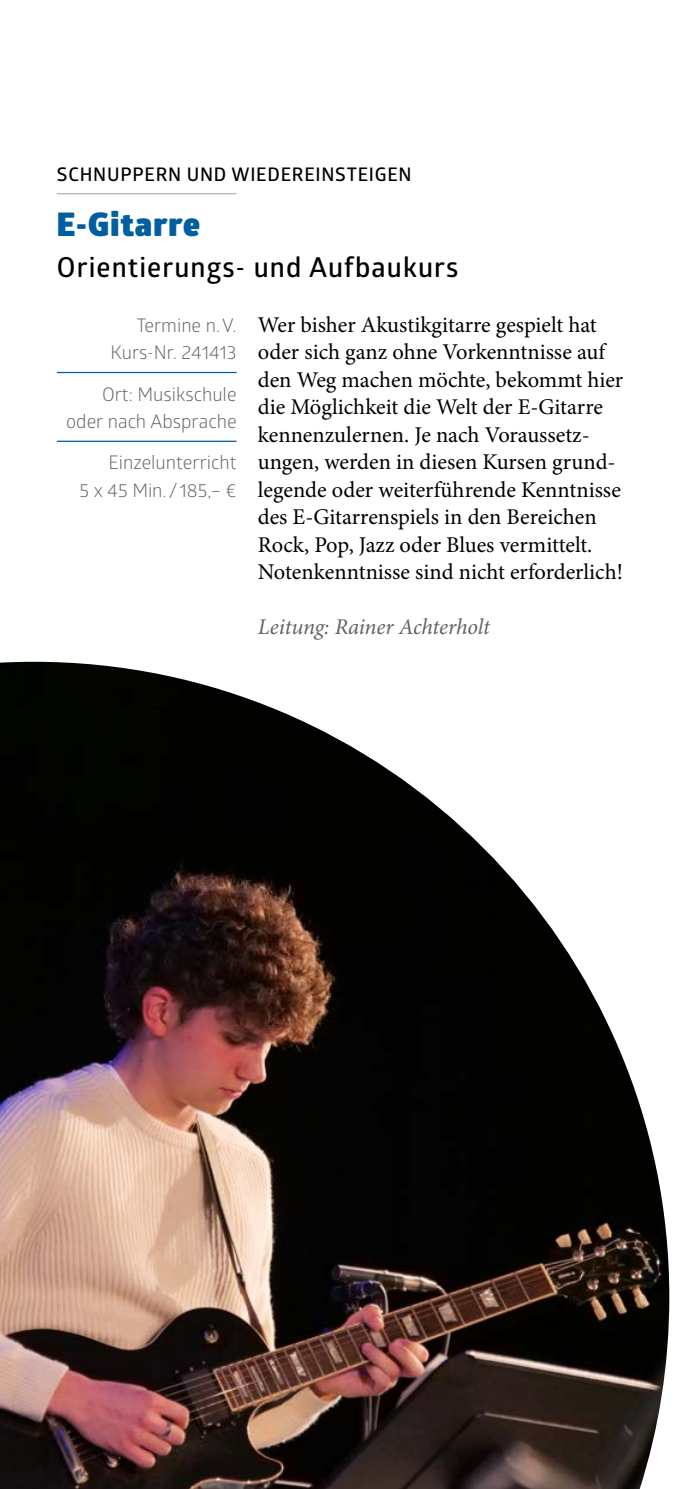
<style>
.page{position:relative;width:695px;height:1489px;background:#fff}
.page>*{position:absolute;margin:0;border:0;box-sizing:border-box;transform-origin:0 0}
.t1{font:900 32.5px "Glober";letter-spacing:.04em;color:#005ea1}
.t2{font:600 27.5px "Glober";letter-spacing:.04em;color:#000}
.t3{font:22.5px/27.5px "Minion Pro";color:#000}
.t4{font:italic 22.5px "Minion Pro";letter-spacing:-.01em;color:#646363}
.t5{font:18.75px/27.5px "Glober";color:#646363;text-align:right}
.t6{font:600 18.75px "Glober";letter-spacing:.04em;color:#000}
</style>
<div class="page">
<img style="left:0;top:661px;width:669px;height:827px">
<hr style="left:57px;top:372px;width:179px;height:1px;background:#005ea1">
<hr style="left:57px;top:440px;width:179px;height:2px;background:#005ea1">
<hr style="left:57px;top:193px;width:179px;height:1px;background:#b3b2b2">
<p class="t6" style="left:57px;top:161px;width:356px">SCHNUPPERN UND WIEDEREINSTEIGEN</p>
<h1 class="t1" style="left:57px;top:199px;width:144px">E-Gitarre</h1>
<p class="t2" style="left:57px;top:247px;width:403px">Orientierungs- und Aufbaukurs</p>
<p class="t5" style="left:110px;top:310px;width:128px">Termine n.V.<br>Kurs-Nr. 241413</p>
<p class="t5" style="left:66px;top:379px;width:172px">Ort: Musikschule oder nach Absprache</p>
<p class="t5" style="left:79px;top:448px;width:158px">Einzelunterricht<br>5 x 45 Min. / 185,– €</p>
<p class="t3" style="left:258px;top:311px;width:367px">Wer bisher Akustikgitarre gespielt hat oder sich ganz ohne Vorkenntnisse auf den Weg machen möchte, bekommt hier die Möglichkeit die Welt der E-Gitarre kennenzulernen. Je nach Voraussetz&shy;ungen, werden in diesen Kursen grund&shy;legende oder weiterführende Kenntnisse des E-Gitarrenspiels in den Bereichen Rock, Pop, Jazz oder Blues vermittelt.<br>Notenkenntnisse sind nicht erforderlich!</p>
<p class="t4" style="left:258px;top:613px;width:234px">Leitung: Rainer Achterholt</p>
</div>
